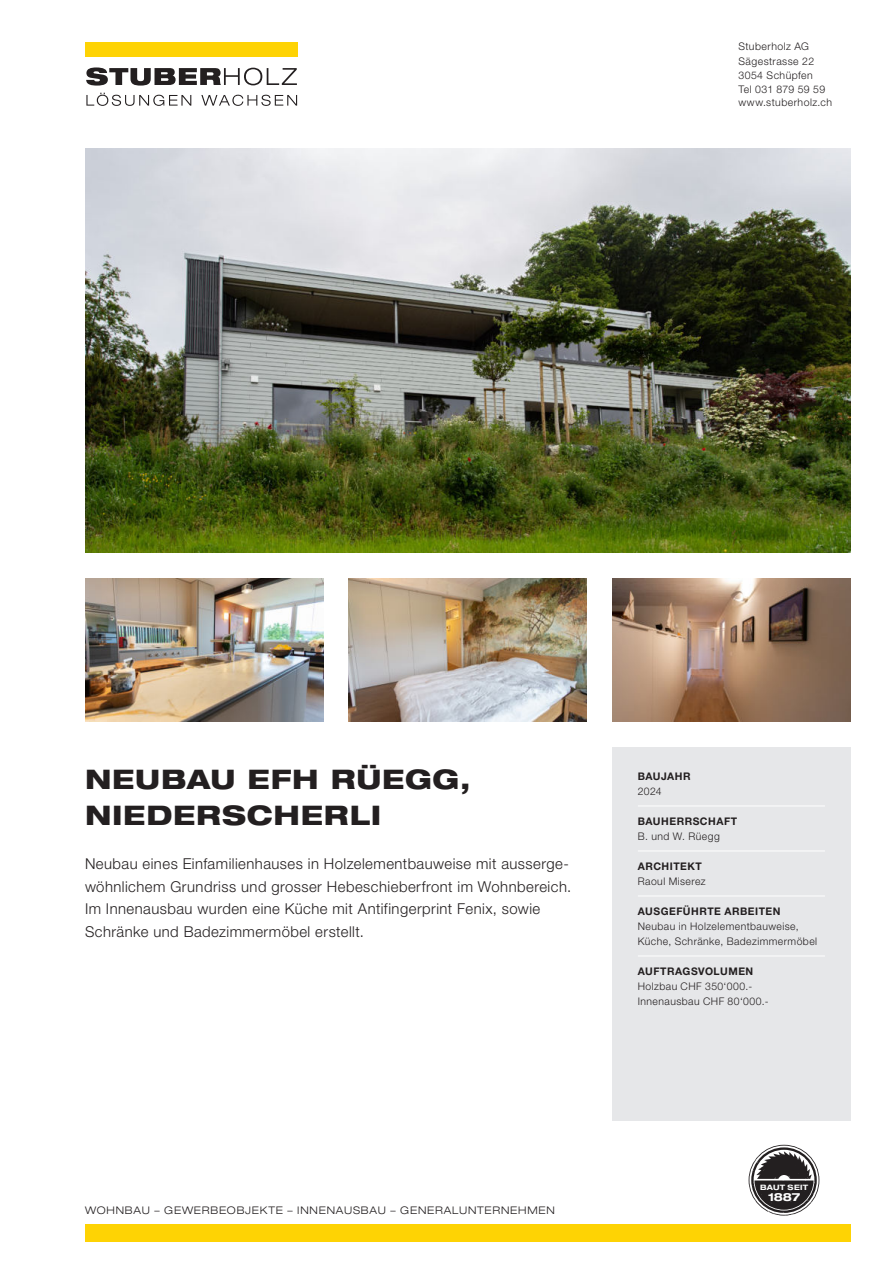
<style>
.page{position:relative;width:893px;height:1263px;background:#fff}
.page>*{position:absolute;margin:0;border:0;box-sizing:border-box;transform-origin:0 0}
.t1{font:800 expanded 27px/36px "Helvetica Neue LT Std";letter-spacing:.03em;color:#231f20}
.t2{font:300 15px/22.5px "Helvetica Neue LT Std";letter-spacing:.03em;color:#231f20}
.t3{font:700 expanded 11.25px "Helvetica Neue LT Std";color:#fff}
.t4{font:300 10.5px/14.2px "Helvetica Neue LT Std";letter-spacing:.045em;color:#231f20}
.t5{font:700 10.5px "Helvetica Neue LT Std";letter-spacing:.05em;color:#231f20}
.t6{font:300 expanded 10.5px "Helvetica Neue LT Std";letter-spacing:.075em;color:#231f20}
.t7{font:700 expanded 7.35px "Helvetica Neue LT Std";letter-spacing:.04em;color:#fff}
</style>
<div class="page">
<img style="left:85px;top:149px;width:765px;height:404px">
<div style="left:612px;top:747px;width:238px;height:373px;background:#e6e7e9"></div>
<hr style="left:638px;top:805px;width:187px;height:1px;background:#fff">
<hr style="left:638px;top:850px;width:187px;height:1px;background:#fff">
<hr style="left:638px;top:895px;width:187px;height:1px;background:#fff">
<hr style="left:638px;top:955px;width:187px;height:1px;background:#fff">
<img style="left:85px;top:578px;width:238px;height:143px">
<img style="left:349px;top:578px;width:238px;height:143px">
<img style="left:612px;top:578px;width:238px;height:143px">
<div style="left:85px;top:1224px;width:765px;height:18px;background:#fed304"></div>
<svg style="left:749px;top:1145px;width:70px;height:70px"></svg>
<svg style="left:86px;top:67px;width:211px;height:19px"></svg>
<div style="left:85px;top:43px;width:213px;height:14px;background:#fed304"></div>
<svg style="left:86px;top:93px;width:105px;height:13px"></svg>
<svg style="left:201px;top:95px;width:96px;height:11px"></svg>
<p class="t4" style="left:738px;top:41px;width:88px">Stuberholz AG<br>Sägestrasse 22<br>3054 Schüpfen<br>Tel 031 879 59 59</p>
<p class="t4" style="left:738px;top:96px;width:95px">www.stuberholz.ch</p>
<h1 class="t1" style="left:85px;top:761px;width:387px">NEUBAU EFH RÜEGG,<br>NIEDERSCHERLI</h1>
<p class="t5" style="left:638px;top:770px;width:54px">BAUJAHR</p>
<p class="t4" style="left:638px;top:785px;width:25px">2024</p>
<p class="t5" style="left:638px;top:815px;width:101px">BAUHERRSCHAFT</p>
<p class="t4" style="left:638px;top:830px;width:83px">B. und W. Rüegg</p>
<p class="t5" style="left:638px;top:860px;width:66px">ARCHITEKT</p>
<p class="t4" style="left:638px;top:875px;width:69px">Raoul Miserez</p>
<p class="t5" style="left:638px;top:905px;width:144px">AUSGEFÜHRTE ARBEITEN</p>
<p class="t4" style="left:638px;top:919px;width:181px;line-height:15px">Neubau in Holzelementbauweise,<br>Küche, Schränke, Badezimmermöbel</p>
<p class="t5" style="left:638px;top:965px;width:117px">AUFTRAGSVOLUMEN</p>
<p class="t4" style="left:638px;top:979px;width:132px;line-height:15px">Holzbau CHF 350‘000.-<br>Innenausbau CHF 80‘000.-</p>
<p class="t2" style="left:85px;top:854px;width:488px">Neubau eines Einfamilienhauses in Holzelementbauweise mit ausserge&shy;wöhnlichem Grundriss und grosser Hebeschieberfront im Wohnbereich.<br>Im Innenausbau wurden eine Küche mit Antifingerprint Fenix, sowie Schränke und Badezimmermöbel erstellt.</p>
<p class="t6" style="left:85px;top:1204px;width:471px">WOHNBAU – GEWERBEOBJEKTE – INNENAUSBAU – GENERALUNTERNEHMEN</p>
<p class="t7" style="left:760px;top:1183px;width:50px">BAUT SEIT</p>
<p class="t3" style="left:768px;top:1191px;width:34px">1887</p>
</div>
